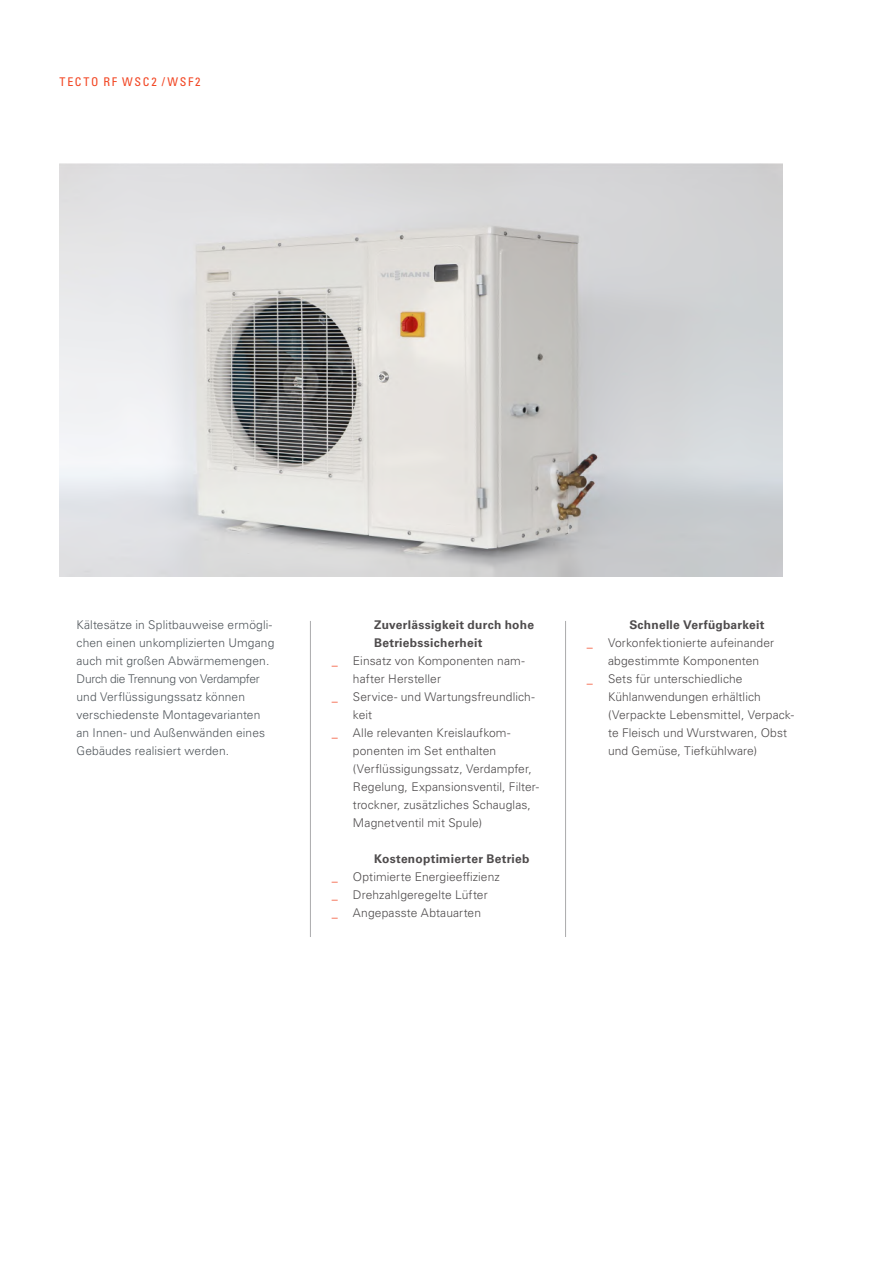
<style>
.page{position:relative;width:893px;height:1263px;background:#fff}
.page>*{position:absolute;margin:0;border:0;box-sizing:border-box;transform-origin:0 0}
.t1{font:300 12px/18px "Univers LTCYR 45";letter-spacing:.01em;color:#4e4b4c}
.t2{font:300 12px/18px "Univers LTCYR 45";letter-spacing:.01em;color:#50565b}
.t3{font:700 12px/18px "Univers LTCYR 65";letter-spacing:.02em;color:#4e4b4c}
.t4{font:condensed 12px "Univers LTCYR 57";letter-spacing:.14em;color:#f24522}
.t5{font:300 12px "Univers LTCYR 45";color:#f24522}
</style>
<div class="page">
<img style="left:60px;top:164px;width:722px;height:413px">
<hr style="left:310px;top:621px;width:1px;height:316px;background:#aaaaac">
<hr style="left:565px;top:621px;width:1px;height:316px;background:#aaaaac">
<p class="t4" style="left:60px;top:75px;width:143px">TECTO RF WSC2 /WSF2</p>
<p class="t2" style="left:77px;top:615px;width:199px">Kältesätze in Splitbauweise ermögli&shy;chen einen unkomplizierten Umgang auch mit großen Abwärmemengen.<br>Durch die Trennung von Verdampfer und Verflüssigungssatz können verschiedenste Montagevarianten an Innen- und Außenwänden eines Gebäudes realisiert werden.</p>
<p class="t3" style="left:374px;top:615px;width:161px">Zuverlässigkeit durch hohe<br>Betriebssicherheit</p>
<p class="t5" style="left:332px;top:652px;width:7px">_</p>
<p class="t1" style="left:353px;top:651px;width:173px">Einsatz von Komponenten nam&shy;hafter Hersteller</p>
<p class="t5" style="left:332px;top:688px;width:7px">_</p>
<p class="t1" style="left:353px;top:687px;width:183px">Service- und Wartungsfreundlich&shy;keit</p>
<p class="t5" style="left:332px;top:724px;width:7px">_</p>
<p class="t1" style="left:353px;top:723px;width:188px">Alle relevanten Kreislaufkom&shy;ponenten im Set enthalten (Verflüssigungssatz, Verdampfer,<br>Regelung, Expansionsventil, Filter&shy;trockner, zusätzliches Schauglas,<br>Magnetventil mit Spule)</p>
<p class="t3" style="left:374px;top:849px;width:157px">Kostenoptimierter Betrieb</p>
<p class="t5" style="left:332px;top:868px;width:7px">_</p>
<p class="t1" style="left:353px;top:867px;width:148px">Optimierte Energieeffizienz</p>
<p class="t5" style="left:332px;top:886px;width:7px">_</p>
<p class="t1" style="left:353px;top:885px;width:136px">Drehzahlgeregelte Lüfter</p>
<p class="t5" style="left:332px;top:904px;width:7px">_</p>
<p class="t1" style="left:353px;top:903px;width:130px">Angepasste Abtauarten</p>
<p class="t3" style="left:629px;top:615px;width:137px">Schnelle Verfügbarkeit</p>
<p class="t5" style="left:587px;top:634px;width:7px">_</p>
<p class="t1" style="left:608px;top:633px;width:168px">Vorkonfektionierte aufeinander abgestimmte Komponenten</p>
<p class="t5" style="left:587px;top:670px;width:7px">_</p>
<p class="t1" style="left:608px;top:669px;width:188px">Sets für unterschiedliche<br>Kühlanwendungen erhältlich (Verpackte Lebensmittel, Verpack&shy;te Fleisch und Wurstwaren, Obst und Gemüse, Tiefkühlware)</p>
</div>
